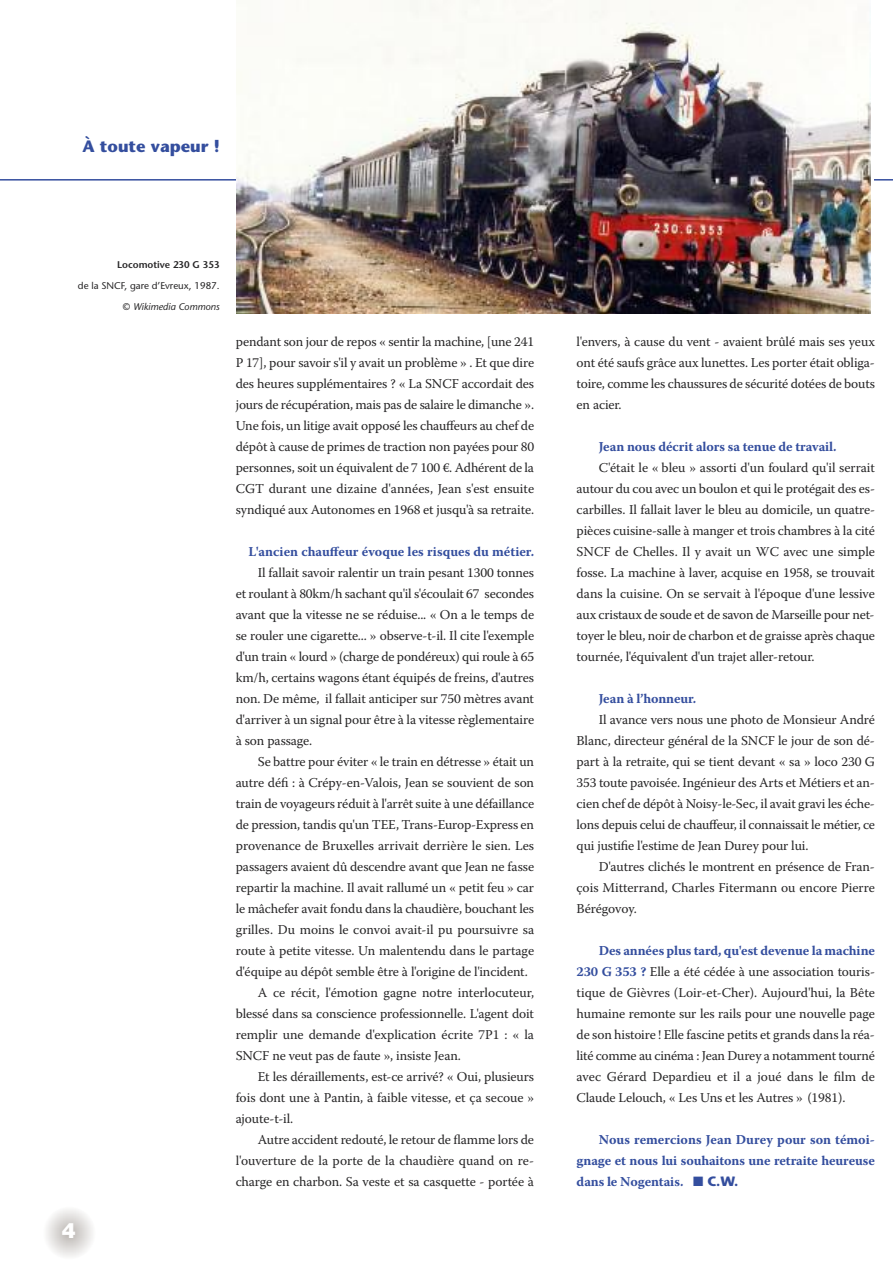
<style>
.page{position:relative;width:893px;height:1263px;background:#fff}
.page>*{position:absolute;margin:0;border:0;box-sizing:border-box;transform-origin:0 0}
.t1{font:900 21px "Helvetica";color:#fff}
.t2{font:700 16.5px "Stone Sans";color:#344e9e}
.t3{font:13.5px/21px "Warnock Pro";letter-spacing:-.01em;color:#272627;text-align:justify}
.t4{font:700 13.5px/21px "Warnock Pro";letter-spacing:-.005em;color:#344e9e;text-align:justify}
.t5{font:9.75px/21px "Stone Sans";color:#272627;text-align:right}
.t6{font:600 9.75px "Stone Sans";color:#272627}
.s1{font-style:italic}
.s2{font-weight:700;color:#344e9e}
.s3{font-family:"Stone Sans"}
</style>
<div class="page">
<hr style="left:0;top:179px;width:893px;height:2px;background:#344e9e">
<img style="left:237px;top:0;width:634px;height:313px">
<p class="t2" style="left:82px;top:140px;width:139px">À toute vapeur !</p>
<p class="t6" style="left:117px;top:261px;width:104px">Locomotive 230 G 353</p>
<p class="t5" style="left:78px;top:276px;width:143px">de la SNCF, gare d’Evreux, 1987. © <span class="s1">Wikimedia Commons</span></p>
<h1 class="t1" style="left:62px;top:1218px;width:16px">4</h1>
<p class="t3" style="left:236px;top:332px;width:300px">pendant son jour de repos « sentir la machine, [une 241<br>P 17], pour savoir s'il y avait un problème » . Et que dire des heures supplémentaires ? « La SNCF accordait des jours de récupération, mais pas de salaire le dimanche ».<br>Une fois, un litige avait opposé les chauffeurs au chef de dépôt à cause de primes de traction non payées pour 80 personnes, soit un équivalent de 7 100 €. Adhérent de la CGT durant une dizaine d'années, Jean s'est ensuite syndiqué aux Autonomes en 1968 et jusqu'à sa retraite.</p>
<p class="t4" style="left:249px;top:542px;width:287px">L'ancien chauffeur évoque les risques du métier.</p>
<p class="t3" style="left:236px;top:563px;width:300px;text-indent:22px">Il fallait savoir ralentir un train pesant 1300 tonnes et roulant à 80km/h sachant qu'il s'écoulait 67 secondes avant que la vitesse ne se réduise... « On a le temps de se rouler une cigarette... » observe-t-il. Il cite l'exemple d'un train « lourd » (charge de pondéreux) qui roule à 65 km/h, certains wagons étant équipés de freins, d'autres non. De même, il fallait anticiper sur 750 mètres avant d'arriver à un signal pour être à la vitesse règlementaire à son passage.</p>
<p class="t3" style="left:258px;top:752px;width:278px">Se battre pour éviter « le train en détresse » était un</p>
<p class="t3" style="left:236px;top:773px;width:300px">autre défi : à Crépy-en-Valois, Jean se souvient de son</p>
<p class="t3" style="left:236px;top:794px;width:300px">train de voyageurs réduit à l'arrêt suite à une défaillance</p>
<p class="t3" style="left:236px;top:815px;width:300px">de pression, tandis qu'un TEE, Trans-Europ-Express en</p>
<p class="t3" style="left:236px;top:836px;width:300px">provenance de Bruxelles arrivait derrière le sien. Les</p>
<p class="t3" style="left:236px;top:857px;width:300px">passagers avaient dû descendre avant que Jean ne fasse</p>
<p class="t3" style="left:236px;top:878px;width:300px">repartir la machine. Il avait rallumé un « petit feu » car</p>
<p class="t3" style="left:236px;top:899px;width:300px">le mâchefer avait fondu dans la chaudière, bouchant les</p>
<p class="t3" style="left:236px;top:920px;width:300px">grilles. Du moins le convoi avait-il pu poursuivre sa</p>
<p class="t3" style="left:236px;top:941px;width:300px">route à petite vitesse. Un malentendu dans le partage</p>
<p class="t3" style="left:236px;top:962px;width:294px">d'équipe au dépôt semble être à l'origine de l'incident.</p>
<p class="t3" style="left:258px;top:983px;width:278px">A ce récit, l'émotion gagne notre interlocuteur,</p>
<p class="t3" style="left:236px;top:1004px;width:300px">blessé dans sa conscience professionnelle. L'agent doit</p>
<p class="t3" style="left:236px;top:1025px;width:300px">remplir une demande d'explication écrite 7P1 : « la</p>
<p class="t3" style="left:236px;top:1046px;width:227px">SNCF ne veut pas de faute », insiste Jean.</p>
<p class="t3" style="left:258px;top:1067px;width:278px">Et les déraillements, est-ce arrivé? « Oui, plusieurs</p>
<p class="t3" style="left:236px;top:1088px;width:300px">fois dont une à Pantin, à faible vitesse, et ça secoue »</p>
<p class="t3" style="left:236px;top:1109px;width:59px">ajoute-t-il.</p>
<p class="t3" style="left:258px;top:1130px;width:278px">Autre accident redouté, le retour de flamme lors de</p>
<p class="t3" style="left:236px;top:1151px;width:300px">l'ouverture de la porte de la chaudière quand on re-</p>
<p class="t3" style="left:236px;top:1172px;width:300px">charge en charbon. Sa veste et sa casquette - portée à</p>
<p class="t3" style="left:577px;top:332px;width:300px">l'envers, à cause du vent - avaient brûlé mais ses yeux ont été saufs grâce aux lunettes. Les porter était obliga&shy;toire, comme les chaussures de sécurité dotées de bouts en acier.</p>
<p class="t4" style="left:599px;top:437px;width:239px">Jean nous décrit alors sa tenue de travail.</p>
<p class="t3" style="left:577px;top:458px;width:300px;text-indent:22px">C'était le « bleu » assorti d'un foulard qu'il serrait autour du cou avec un boulon et qui le protégait des es&shy;carbilles. Il fallait laver le bleu au domicile, un quatre&shy;pièces cuisine-salle à manger et trois chambres à la cité SNCF de Chelles. Il y avait un WC avec une simple fosse. La machine à laver, acquise en 1958, se trouvait dans la cuisine. On se servait à l'époque d'une lessive aux cristaux de soude et de savon de Marseille pour net&shy;toyer le bleu, noir de charbon et de graisse après chaque tournée, l'équivalent d'un trajet aller-retour.</p>
<p class="t4" style="left:599px;top:689px;width:99px">Jean à l’honneur.</p>
<p class="t3" style="left:577px;top:710px;width:300px;text-indent:22px">Il avance vers nous une photo de Monsieur André Blanc, directeur général de la SNCF le jour de son dé&shy;part à la retraite, qui se tient devant « sa » loco 230 G 353 toute pavoisée. Ingénieur des Arts et Métiers et an&shy;cien chef de dépôt à Noisy-le-Sec, il avait gravi les éche&shy;lons depuis celui de chauffeur, il connaissait le métier, ce qui justifie l'estime de Jean Durey pour lui.</p>
<p class="t3" style="left:577px;top:857px;width:300px;text-indent:22px">D'autres clichés le montrent en présence de Fran&shy;çois Mitterrand, Charles Fitermann ou encore Pierre Bérégovoy.</p>
<p class="t3" style="left:577px;top:941px;width:300px;text-indent:22px"><span class="s2">Des années plus tard, qu'est devenue la machine 230 G 353 ?</span> Elle a été cédée à une association touris&shy;tique de Gièvres (Loir-et-Cher). Aujourd'hui, la Bête humaine remonte sur les rails pour une nouvelle page de son histoire ! Elle fascine petits et grands dans la réa&shy;lité comme au cinéma : Jean Durey a notamment tourné avec Gérard Depardieu et il a joué dans le film de Claude Lelouch, « Les Uns et les Autres » (1981).</p>
<p class="t4" style="left:577px;top:1130px;width:300px;text-indent:22px">Nous remercions Jean Durey pour son témoi&shy;gnage et nous lui souhaitons une retraite heureuse dans le Nogentais. ■ <span class="s3">C.W.</span></p>
</div>
